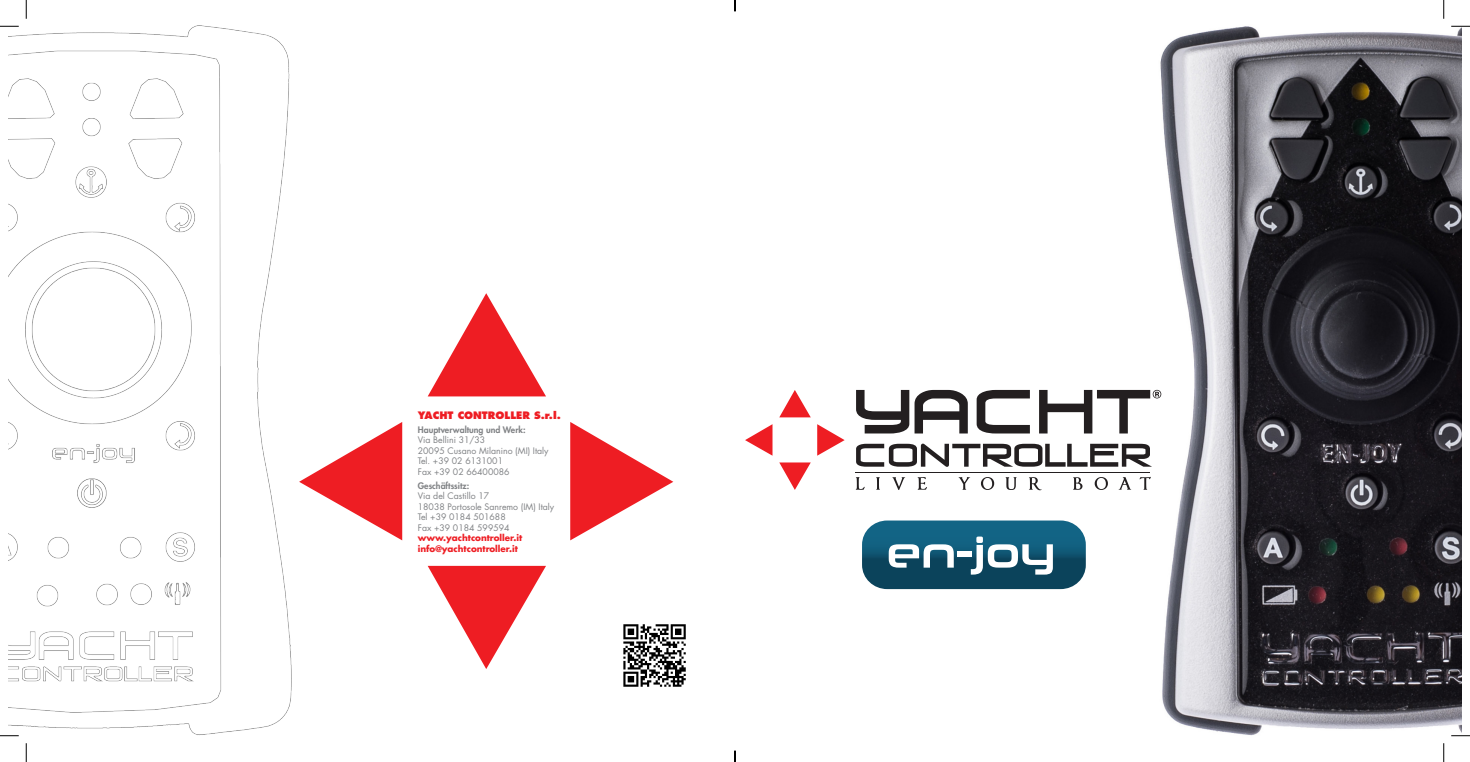
<style>
.page{position:relative;width:1470px;height:762px;background:#fff}
.page>*{position:absolute;margin:0;border:0;box-sizing:border-box;transform-origin:0 0}
.t1{font:800 10px "Futura Std";color:#ee1d23}
.t2{font:8.75px "Futura Std";color:#808285}
.t3{font:700 8.75px "Futura Std";color:#ee1d23}
.t4{font:800 8.75px "Futura Std";color:#808285}
</style>
<div class="page">
<img style="left:1082px;top:9px;width:379px;height:742px">
<svg style="left:570px;top:422px;width:103px;height:118px"></svg>
<svg style="left:433px;top:293px;width:113px;height:103px"></svg>
<svg style="left:433px;top:565px;width:113px;height:103px"></svg>
<img style="left:9px;top:25px;width:424px;height:712px">
<svg style="left:1095px;top:477px;width:13px;height:12px"></svg>
<svg style="left:1118px;top:477px;width:13px;height:12px"></svg>
<svg style="left:1139px;top:476px;width:12px;height:13px"></svg>
<svg style="left:745px;top:424px;width:27px;height:31px"></svg>
<svg style="left:817px;top:424px;width:28px;height:31px"></svg>
<svg style="left:779px;top:390px;width:32px;height:27px"></svg>
<svg style="left:779px;top:462px;width:32px;height:27px"></svg>
<svg style="left:856px;top:390px;width:112px;height:43px"></svg>
<svg style="left:977px;top:390px;width:53px;height:43px"></svg>
<svg style="left:1039px;top:389px;width:122px;height:44px"></svg>
<svg style="left:856px;top:443px;width:296px;height:23px"></svg>
<svg style="left:856px;top:477px;width:9px;height:12px"></svg>
<svg style="left:876px;top:477px;width:4px;height:12px"></svg>
<svg style="left:892px;top:477px;width:13px;height:12px"></svg>
<svg style="left:917px;top:477px;width:10px;height:12px"></svg>
<svg style="left:958px;top:477px;width:12px;height:12px"></svg>
<svg style="left:981px;top:477px;width:13px;height:12px"></svg>
<svg style="left:1005px;top:477px;width:12px;height:12px"></svg>
<svg style="left:1029px;top:477px;width:13px;height:13px"></svg>
<svg style="left:1073px;top:477px;width:9px;height:12px"></svg>
<hr style="left:855px;top:471px;width:295px;height:1px;background:#231f20">
<svg style="left:862px;top:520px;width:224px;height:68px;background:#387088"></svg>
<img style="left:623px;top:624px;width:63px;height:63px">
<svg style="left:0;top:25px;width:19px;height:2px"></svg>
<svg style="left:1451px;top:25px;width:19px;height:2px"></svg>
<svg style="left:0;top:734px;width:19px;height:2px"></svg>
<svg style="left:1451px;top:734px;width:19px;height:2px"></svg>
<svg style="left:25px;top:0;width:2px;height:19px"></svg>
<svg style="left:25px;top:743px;width:2px;height:18px"></svg>
<svg style="left:1443px;top:0;width:1px;height:19px"></svg>
<svg style="left:1443px;top:742px;width:1px;height:19px"></svg>
<svg style="left:734px;top:0;width:2px;height:11px"></svg>
<svg style="left:734px;top:750px;width:2px;height:11px"></svg>
<p class="t1" style="left:418px;top:408px;width:145px">YACHT CONTROLLER S.r.l.</p>
<p class="t4" style="left:418px;top:423px;width:109px">Hauptverwaltung und Werk:</p>
<p class="t2" style="left:418px;top:434px;width:69px">Via Bellini 31/33</p>
<p class="t2" style="left:418px;top:444px;width:132px">20095 Cusano Milanino (MI) Italy</p>
<p class="t2" style="left:418px;top:455px;width:87px">Tel. +39 02 6131001</p>
<p class="t2" style="left:418px;top:465px;width:93px">Fax +39 02 66400086</p>
<p class="t4" style="left:418px;top:479px;width:53px">Geschäftssitz:</p>
<p class="t2" style="left:418px;top:490px;width:73px">Via del Castillo 17</p>
<p class="t2" style="left:418px;top:500px;width:138px">18038 Portosole Sanremo (IM) Italy</p>
<p class="t2" style="left:418px;top:511px;width:89px">Tel +39 0184 501688</p>
<p class="t2" style="left:418px;top:521px;width:93px">Fax +39 0184 599594</p>
<p class="t3" style="left:418px;top:531px;width:106px">www.yachtcontroller.it</p>
<p class="t3" style="left:418px;top:542px;width:102px">info@yachtcontroller.it</p>
</div>
